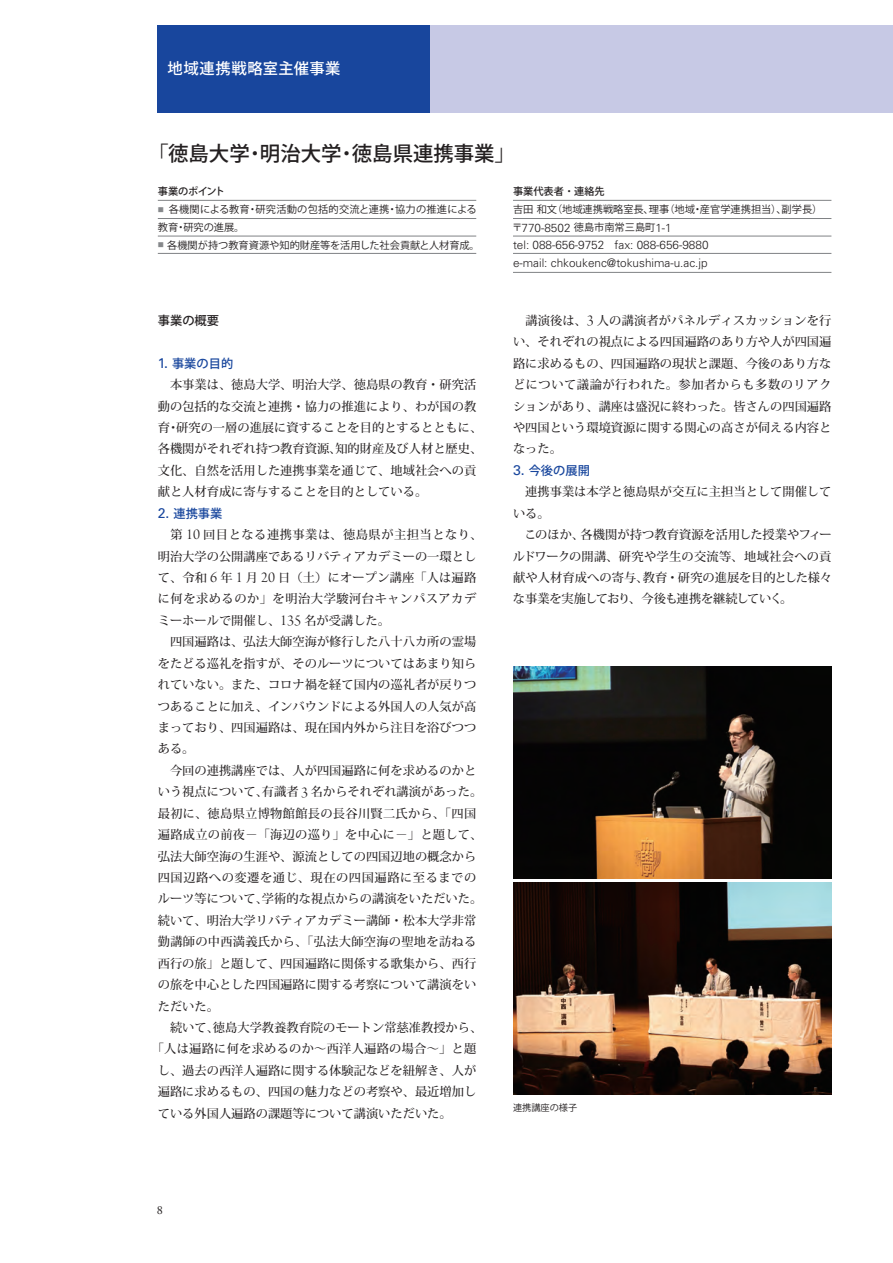
<style>
.page{position:relative;width:893px;height:1263px;background:#fff}
.page>*{position:absolute;margin:0;border:0;box-sizing:border-box;transform-origin:0 0}
.t1{font:20.4px "Koz Go Pr 6 N Medium 90 msp RKSJ H";color:#231f20}
.t2{font:15.3px "Koz Go Pr 6 N Medium 90 msp RKSJ H";letter-spacing:.035em;color:#fff}
.t3{font:12.3px/21.5px "Koz Min Pr 6 N Medium 90 msp RKSJ H";color:#231f20}
.t4{font:12.3px "Koz Min Pr 6 N Medium 90 msp RKSJ H";letter-spacing:.02em;color:#231f20}
.t5{font:12.3px "Koz Min Pr 6 N Medium 90 msp RKSJ H";letter-spacing:.04em;color:#231f20}
.t6{font:12.3px "Koz Min Pr 6 N Medium 90 msp RKSJ H";letter-spacing:.025em;color:#231f20}
.t7{font:12.3px "Koz Min Pr 6 N Medium 90 msp RKSJ H";letter-spacing:.045em;color:#231f20}
.t8{font:12.3px "Koz Go Pr 6 N Medium 90 msp RKSJ H";color:#18469d}
.t9{font:12.3px "Koz Go Pr 6 N Medium 90 msp RKSJ H";color:#231f20}
.t10{font:12.3px "Adobe Garamond Pro";color:#231f20}
.t11{font:300 11.7px/17.9px "Univers LT Pro 45";color:#231f20}
.t12{font:10.2px "Koz Go Pr 6 N Regular 90 msp RKSJ H";color:#231f20}
.t13{font:10.2px/17.9px "Koz Go Pr 6 N Regular 90 msp RKSJ H";letter-spacing:.025em;color:#231f20}
.t14{font:10.2px "Koz Go Pr 6 N Medium 90 msp RKSJ H";color:#231f20}
.t15{font:10.2px "Koz Go Pr 6 N Medium 90 msp RKSJ H";letter-spacing:-.04em;color:#231f20}
.t16{font:9.15px "Koz Go Pr 6 N Regular 90 msp RKSJ H";color:#231f20}
.s1{font-family:"Koz Go Pr 6 N Regular 90 msp RKSJ H"}
.s2{font-family:"Koz Go Pr 6 N Regular 90 msp RKSJ H";font-weight:400;font-size:10.2px}
.s3{font-family:"Univers LT Pro 55 Roman";font-size:14.1px}
.s4{font-family:"Koz Min Pr 6 N Regular 90 msp RKSJ H"}
.s5{font-family:"Arno Pro Light Display";font-size:15.9px}
</style>
<div class="page">
<hr style="left:158px;top:200px;width:318px;height:1px;background:#808285">
<hr style="left:513px;top:200px;width:318px;height:1px;background:#808285">
<hr style="left:158px;top:253px;width:318px;height:1px;background:#808285">
<hr style="left:513px;top:253px;width:318px;height:1px;background:#808285">
<hr style="left:158px;top:236px;width:318px;height:1px;background:#808285">
<hr style="left:513px;top:236px;width:318px;height:1px;background:#808285">
<hr style="left:513px;top:272px;width:318px;height:1px;background:#808285">
<hr style="left:158px;top:218px;width:318px;height:1px;background:#808285">
<hr style="left:513px;top:218px;width:318px;height:1px;background:#808285">
<div style="left:157px;top:25px;width:275px;height:88px;background:#18469d"></div>
<div style="left:430px;top:25px;width:463px;height:88px;background:#c7c9e5"></div>
<img style="left:513px;top:666px;width:319px;height:212px">
<img style="left:513px;top:882px;width:319px;height:213px">
<p class="t2" style="left:167px;top:63px;width:175px">地域連携戦略室主催事業</p>
<h1 class="t1" style="left:148px;top:145px;width:368px"><span class="s1">「</span>徳島大学<span class="s1">・</span>明治大学<span class="s1">・</span>徳島県連携事業<span class="s1">」</span></h1>
<p class="t15" style="left:158px;top:188px;width:69px">事業のポイント</p>
<p class="t13" style="left:158px;top:202px;width:320px"><sup>■</sup> 各機関による教育・研究活動の包括的交流と連携・協力の推進による教育・研究の進展。</p>
<p class="t12" style="left:158px;top:241px;width:323px"><sup>■</sup> 各機関が持つ教育資源や知的財産等を活用した社会貢献と人材育成。</p>
<p class="t14" style="left:513px;top:188px;width:93px">事業代表者<span class="s1">・</span>連絡先</p>
<p class="t12" style="left:513px;top:206px;width:311px">吉田和文（地域連携戦略室長、理事（地域・産官学連携担当）、副学長）</p>
<p class="t11" style="left:512px;top:219px;width:198px"><span class="s2">〒</span>770-8502 <span class="s2">徳島市南常三島町</span>1-1<br>tel: 088-656-9752 fax: 088-656-9880 e-mail: chkoukenc@tokushima-u.ac.jp</p>
<p class="t9" style="left:158px;top:316px;width:63px">事業の概要</p>
<p class="t8" style="left:158px;top:358px;width:77px"><span class="s3">1.</span> 事業の目的</p>
<p class="t3" style="left:158px;top:375px;width:326px">　本事業は<span class="s4">、</span>徳島大学<span class="s4">、</span>明治大学<span class="s4">、</span>徳島県の教育<span class="s4">・</span>研究活動の包括的な交流と連携<span class="s4">・</span>協力の推進により<span class="s4">、</span>わが国の教育<span class="s4">・</span>研究の一層の進展に資することを目的とするとともに<span class="s4">、</span>各機関がそれぞれ持つ教育資源<span class="s4">、</span>知的財産及び人材と歴史<span class="s4">、</span>文化<span class="s4">、</span>自然を活用した連携事業を通じて<span class="s4">、</span>地域社会への貢献と人材育成に寄与することを目的としている<span class="s4">。</span></p>
<p class="t8" style="left:158px;top:508px;width:66px"><span class="s3">2.</span> 連携事業</p>
<p class="t5" style="left:158px;top:530px;width:326px">　第 <span class="s5">10</span> 回目となる連携事業は<span class="s4">、</span>徳島県が主担当となり<span class="s4">、</span></p>
<p class="t3" style="left:158px;top:547px;width:320px">明治大学の公開講座であるリバティアカデミーの一環とし</p>
<p class="t3" style="left:158px;top:568px;width:320px">て<span class="s4">、</span>令和 <span class="s5">6</span> 年 <span class="s5">1</span> 月 <span class="s5">20</span> 日<span class="s4">（</span>土<span class="s4">）</span>にオープン講座<span class="s4">「</span>人は遍路</p>
<p class="t5" style="left:158px;top:594px;width:320px">に何を求めるのか<span class="s4">」</span>を明治大学駿河台キャンパスアカデ</p>
<p class="t3" style="left:158px;top:611px;width:234px">ミーホールで開催し<span class="s4">、</span><span class="s5">135</span> 名が受講した<span class="s4">。</span></p>
<p class="t3" style="left:158px;top:633px;width:320px">　四国遍路は<span class="s4">、</span>弘法大師空海が修行した八十八カ所の霊場</p>
<p class="t3" style="left:158px;top:654px;width:320px">をたどる巡礼を指すが<span class="s4">、</span>そのルーツについてはあまり知ら</p>
<p class="t3" style="left:158px;top:675px;width:320px">れていない<span class="s4">。</span>また<span class="s4">、</span>コロナ禍を経て国内の巡礼者が戻りつ</p>
<p class="t3" style="left:158px;top:697px;width:320px">つあることに加え<span class="s4">、</span>インバウンドによる外国人の人気が高</p>
<p class="t3" style="left:158px;top:718px;width:320px">まっており<span class="s4">、</span>四国遍路は<span class="s4">、</span>現在国内外から注目を浴びつつ</p>
<p class="t3" style="left:158px;top:740px;width:38px">ある<span class="s4">。</span></p>
<p class="t3" style="left:158px;top:761px;width:320px">　今回の連携講座では<span class="s4">、</span>人が四国遍路に何を求めるのかと</p>
<p class="t3" style="left:158px;top:783px;width:326px">いう視点について<span class="s4">、</span>有識者 <span class="s5">3</span> 名からそれぞれ講演があった<span class="s4">。</span></p>
<p class="t6" style="left:158px;top:808px;width:320px">最初に<span class="s4">、</span>徳島県立博物館館長の長谷川賢二氏から<span class="s4">、「</span>四国</p>
<p class="t4" style="left:158px;top:830px;width:326px">遍路成立の前夜<span class="s4">－「</span>海辺の巡り<span class="s4">」</span>を中心に<span class="s4">－」</span>と題して<span class="s4">、</span></p>
<p class="t3" style="left:158px;top:847px;width:320px">弘法大師空海の生涯や<span class="s4">、</span>源流としての四国辺地の概念から</p>
<p class="t7" style="left:158px;top:873px;width:320px">四国辺路への変遷を通じ<span class="s4">、</span>現在の四国遍路に至るまでの</p>
<p class="t3" style="left:158px;top:890px;width:326px">ルーツ等について<span class="s4">、</span>学術的な視点からの講演をいただいた<span class="s4">。</span></p>
<p class="t3" style="left:158px;top:911px;width:320px">続いて<span class="s4">、</span>明治大学リバティアカデミー講師<span class="s4">・</span>松本大学非常</p>
<p class="t4" style="left:158px;top:937px;width:320px">勤講師の中西満義氏から<span class="s4">、「</span>弘法大師空海の聖地を訪ねる</p>
<p class="t3" style="left:158px;top:954px;width:320px">西行の旅<span class="s4">」</span>と題して<span class="s4">、</span>四国遍路に関係する歌集から<span class="s4">、</span>西行</p>
<p class="t3" style="left:158px;top:975px;width:320px">の旅を中心とした四国遍路に関する考察について講演をい</p>
<p class="t3" style="left:158px;top:997px;width:63px">ただいた<span class="s4">。</span></p>
<p class="t3" style="left:158px;top:1018px;width:326px">　続いて<span class="s4">、</span>徳島大学教養教育院のモートン常慈准教授から<span class="s4">、</span></p>
<p class="t4" style="left:152px;top:1044px;width:326px"><span class="s4">「</span>人は遍路に何を求めるのか<span class="s4">～</span>西洋人遍路の場合<span class="s4">～」</span>と題</p>
<p class="t3" style="left:158px;top:1061px;width:320px">し<span class="s4">、</span>過去の西洋人遍路に関する体験記などを紐解き<span class="s4">、</span>人が</p>
<p class="t3" style="left:158px;top:1083px;width:320px">遍路に求めるもの<span class="s4">、</span>四国の魅力などの考察や<span class="s4">、</span>最近増加し</p>
<p class="t3" style="left:158px;top:1104px;width:295px">ている外国人遍路の課題等について講演いただいた<span class="s4">。</span></p>
<p class="t3" style="left:513px;top:311px;width:320px;text-align:justify">　講演後は<span class="s4">、</span><span class="s5">3</span> 人の講演者がパネルディスカッションを行い<span class="s4">、</span>それぞれの視点による四国遍路のあり方や人が四国遍路に求めるもの<span class="s4">、</span>四国遍路の現状と課題<span class="s4">、</span>今後のあり方などについて議論が行われた<span class="s4">。</span>参加者からも多数のリアクションがあり<span class="s4">、</span>講座は盛況に終わった<span class="s4">。</span>皆さんの四国遍路や四国という環境資源に関する関心の高さが伺える内容となった<span class="s4">。</span></p>
<p class="t8" style="left:513px;top:466px;width:78px"><span class="s3">3.</span> 今後の展開</p>
<p class="t3" style="left:513px;top:483px;width:321px">　連携事業は本学と徳島県が交互に主担当として開催している<span class="s4">。<br></span>　このほか<span class="s4">、</span>各機関が持つ教育資源を活用した授業やフィールドワークの開講<span class="s4">、</span>研究や学生の交流等<span class="s4">、</span>地域社会への貢献や人材育成への寄与<span class="s4">、</span>教育･研究の進展を目的とした様々な事業を実施しており<span class="s4">、</span>今後も連携を継続していく<span class="s4">。</span></p>
<p class="t16" style="left:513px;top:1104px;width:66px">連携講座の様子</p>
<p class="t10" style="left:157px;top:1202px;width:8px">8</p>
</div>
